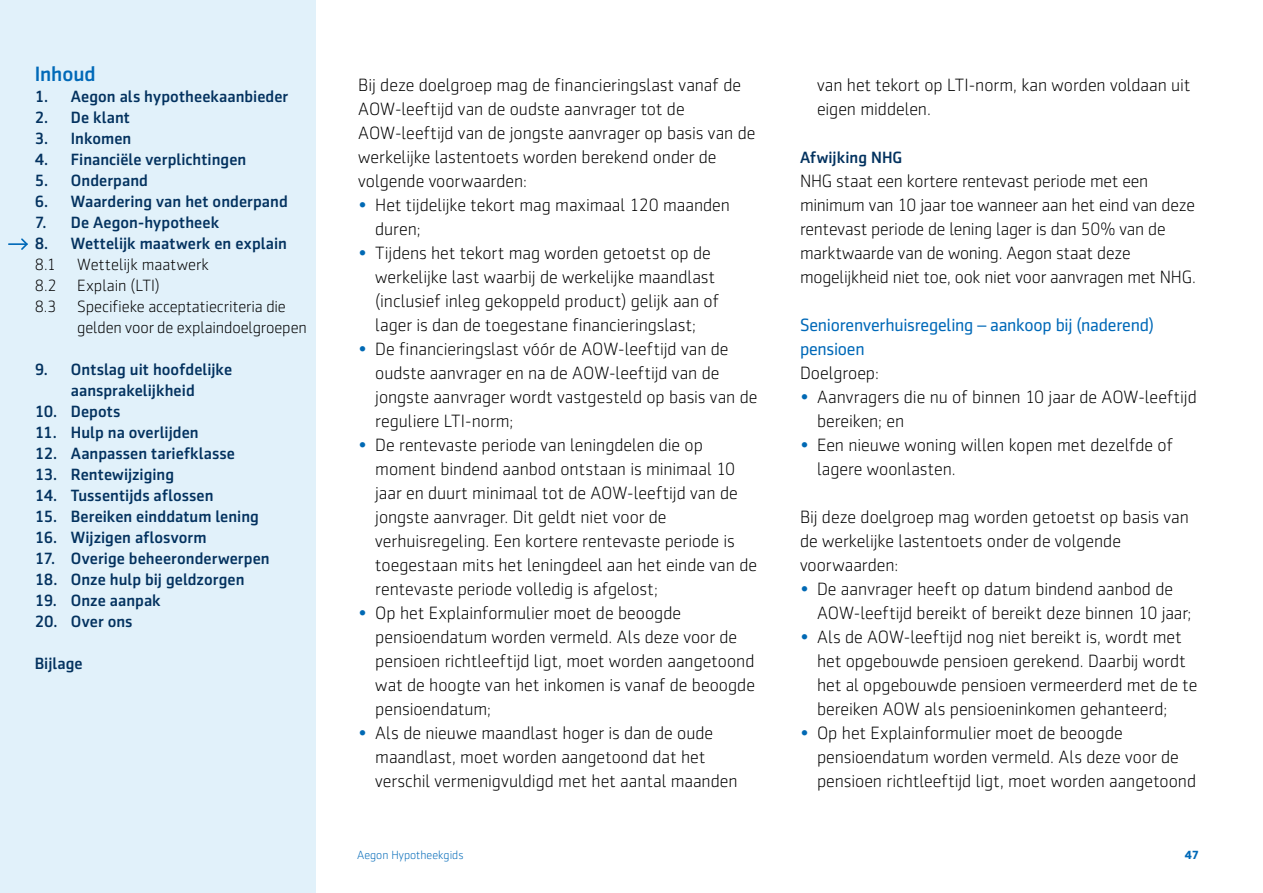
<style>
.page{position:relative;width:1263px;height:893px;background:#fff}
.page>*{position:absolute;margin:0;border:0;box-sizing:border-box;transform-origin:0 0}
.t1{font:500 21px "Sentico Sans DT";letter-spacing:-.005em;color:#0069b8}
.BODY_platte_tekst{font:300 18px/24px "Sentico Sans DT";letter-spacing:-.005em;color:#000}
.BODY_kopje_niveau_2{font:18px/24px "Sentico Sans DT";letter-spacing:-.015em;color:#0069b8}
.BODY_kopje_niveau_3{font:500 16.5px/21px "Sentico Sans DT";letter-spacing:.005em;color:#03325f;text-align:center}
.t2{font:300 16.5px/21px "Sentico Sans DT";letter-spacing:-.005em;color:#000}
.t3{font:300 12px "Sentico Sans DT";color:#0069b8}
.t4{font:700 12px "Sentico Sans DT";color:#0069b8}
.s1{color:#0069b4}
</style>
<div class="page">
<div style="left:0;top:0;width:316px;height:893px;background:#e1f1fa"></div>
<svg style="left:21px;top:238px;width:6px;height:12px"></svg>
<hr style="left:8px;top:243px;width:20px;height:2px;background:#0069b8">
<p class="t1" style="left:35px;top:63px;width:63px">Inhoud</p>
<p class="BODY_kopje_niveau_3" style="left:35px;top:86px;width:255px">1. Aegon als hypotheekaanbieder</p>
<p class="BODY_kopje_niveau_3" style="left:35px;top:107px;width:97px">2. De klant</p>
<p class="BODY_kopje_niveau_3" style="left:35px;top:128px;width:98px">3. Inkomen</p>
<p class="BODY_kopje_niveau_3" style="left:35px;top:149px;width:213px">4. Financiële verplichtingen</p>
<p class="BODY_kopje_niveau_3" style="left:35px;top:170px;width:115px">5. Onderpand</p>
<p class="BODY_kopje_niveau_3" style="left:35px;top:191px;width:255px">6. Waardering van het onderpand</p>
<p class="BODY_kopje_niveau_3" style="left:35px;top:212px;width:186px">7. De Aegon-hypotheek</p>
<p class="BODY_kopje_niveau_3" style="left:35px;top:233px;width:254px">8. Wettelijk maatwerk en explain</p>
<p class="t2" style="left:35px;top:255px;width:23px">8.1</p>
<p class="t2" style="left:35px;top:255px;width:176px;text-indent:43px">Wettelijk maatwerk<br>8.2 Explain (LTI)<br>8.3</p>
<p class="t2" style="left:77px;top:297px;width:231px">Specifieke acceptatiecriteria die gelden voor de explaindoelgroepen</p>
<p class="BODY_kopje_niveau_3" style="left:35px;top:359px;width:199px">9. Ontslag uit hoofdelijke aansprakelijkheid</p>
<p class="BODY_kopje_niveau_3" style="left:35px;top:401px;width:87px">10. Depots</p>
<p class="BODY_kopje_niveau_3" style="left:35px;top:422px;width:165px">11. Hulp na overlijden</p>
<p class="BODY_kopje_niveau_3" style="left:35px;top:443px;width:202px">12. Aanpassen tariefklasse</p>
<p class="BODY_kopje_niveau_3" style="left:35px;top:464px;width:141px">13. Rentewijziging</p>
<p class="BODY_kopje_niveau_3" style="left:35px;top:485px;width:180px">14. Tussentijds aflossen</p>
<p class="BODY_kopje_niveau_3" style="left:35px;top:506px;width:226px">15. Bereiken einddatum lening</p>
<p class="BODY_kopje_niveau_3" style="left:35px;top:527px;width:173px">16. Wijzigen aflosvorm</p>
<p class="BODY_kopje_niveau_3" style="left:35px;top:548px;width:236px">17. Overige beheeronderwerpen</p>
<p class="BODY_kopje_niveau_3" style="left:35px;top:569px;width:211px">18. Onze hulp bij geldzorgen</p>
<p class="BODY_kopje_niveau_3" style="left:35px;top:590px;width:128px">19. Onze aanpak</p>
<p class="BODY_kopje_niveau_3" style="left:35px;top:611px;width:99px">20. Over ons</p>
<p class="BODY_kopje_niveau_3" style="left:35px;top:653px;width:49px">Bijlage</p>
<p class="BODY_platte_tekst" style="left:358px;top:73px;width:399px">Bij deze doelgroep mag de financieringslast vanaf de AOW-leeftijd van de oudste aanvrager tot de AOW-leeftijd van de jongste aanvrager op basis van de werkelijke lastentoets worden berekend onder de volgende voorwaarden:</p>
<p class="BODY_platte_tekst" style="left:375px;top:193px;width:356px;text-indent:-17px"><span class="s1">•</span> Het tijdelijke tekort mag maximaal 120 maanden duren;</p>
<p class="BODY_platte_tekst" style="left:375px;top:241px;width:345px;text-indent:-17px"><span class="s1">•</span> Tijdens het tekort mag worden getoetst op de werkelijke last waarbij de werkelijke maandlast (inclusief inleg gekoppeld product) gelijk aan of lager is dan de toegestane financieringslast;</p>
<p class="BODY_platte_tekst" style="left:375px;top:337px;width:384px;text-indent:-17px"><span class="s1">•</span> De financieringslast vóór de AOW-leeftijd van de oudste aanvrager en na de AOW-leeftijd van de jongste aanvrager wordt vastgesteld op basis van de reguliere LTI-norm;</p>
<p class="BODY_platte_tekst" style="left:375px;top:433px;width:383px;text-indent:-17px"><span class="s1">•</span> De rentevaste periode van leningdelen die op moment bindend aanbod ontstaan is minimaal 10 jaar en duurt minimaal tot de AOW-leeftijd van de jongste aanvrager. Dit geldt niet voor de verhuisregeling. Een kortere rentevaste periode is toegestaan mits het leningdeel aan het einde van de rentevaste periode volledig is afgelost;</p>
<p class="BODY_platte_tekst" style="left:375px;top:601px;width:381px;text-indent:-17px"><span class="s1">•</span> Op het Explainformulier moet de beoogde pensioendatum worden vermeld. Als deze voor de pensioen richtleeftijd ligt, moet worden aangetoond wat de hoogte van het inkomen is vanaf de beoogde pensioendatum;</p>
<p class="BODY_platte_tekst" style="left:375px;top:721px;width:364px;text-indent:-17px"><span class="s1">•</span> Als de nieuwe maandlast hoger is dan de oude maandlast, moet worden aangetoond dat het verschil vermenigvuldigd met het aantal maanden</p>
<p class="BODY_platte_tekst" style="left:817px;top:73px;width:375px">van het tekort op LTI-norm, kan worden voldaan uit eigen middelen.</p>
<p class="BODY_kopje_niveau_3" style="left:800px;top:146px;width:104px">Afwijking NHG</p>
<p class="BODY_platte_tekst" style="left:800px;top:169px;width:397px">NHG staat een kortere rentevast periode met een minimum van 10 jaar toe wanneer aan het eind van deze rentevast periode de lening lager is dan 50% van de marktwaarde van de woning. Aegon staat deze mogelijkheid niet toe, ook niet voor aanvragen met NHG.</p>
<p class="BODY_kopje_niveau_2" style="left:800px;top:312px;width:356px">Seniorenverhuisregeling – aankoop bij (naderend) pensioen</p>
<p class="BODY_platte_tekst" style="left:800px;top:361px;width:80px">Doelgroep:</p>
<p class="BODY_platte_tekst" style="left:817px;top:385px;width:381px;text-indent:-17px"><span class="s1">•</span> Aanvragers die nu of binnen 10 jaar de AOW-leeftijd bereiken; en</p>
<p class="BODY_platte_tekst" style="left:817px;top:433px;width:358px;text-indent:-17px"><span class="s1">•</span> Een nieuwe woning willen kopen met dezelfde of lagere woonlasten.</p>
<p class="BODY_platte_tekst" style="left:800px;top:505px;width:390px">Bij deze doelgroep mag worden getoetst op basis van de werkelijke lastentoets onder de volgende voorwaarden:</p>
<p class="BODY_platte_tekst" style="left:817px;top:577px;width:376px;text-indent:-17px"><span class="s1">•</span> De aanvrager heeft op datum bindend aanbod de<br>AOW-leeftijd bereikt of bereikt deze binnen 10 jaar;</p>
<p class="BODY_platte_tekst" style="left:817px;top:625px;width:382px;text-indent:-17px"><span class="s1">•</span> Als de AOW-leeftijd nog niet bereikt is, wordt met het opgebouwde pensioen gerekend. Daarbij wordt het al opgebouwde pensioen vermeerderd met de te bereiken AOW als pensioeninkomen gehanteerd;</p>
<p class="BODY_platte_tekst" style="left:817px;top:721px;width:381px;text-indent:-17px"><span class="s1">•</span> Op het Explainformulier moet de beoogde pensioendatum worden vermeld. Als deze voor de pensioen richtleeftijd ligt, moet worden aangetoond</p>
<p class="t3" style="left:357px;top:848px;width:108px">Aegon Hypotheekgids</p>
<p class="t4" style="left:1185px;top:847px;width:16px">47</p>
</div>
